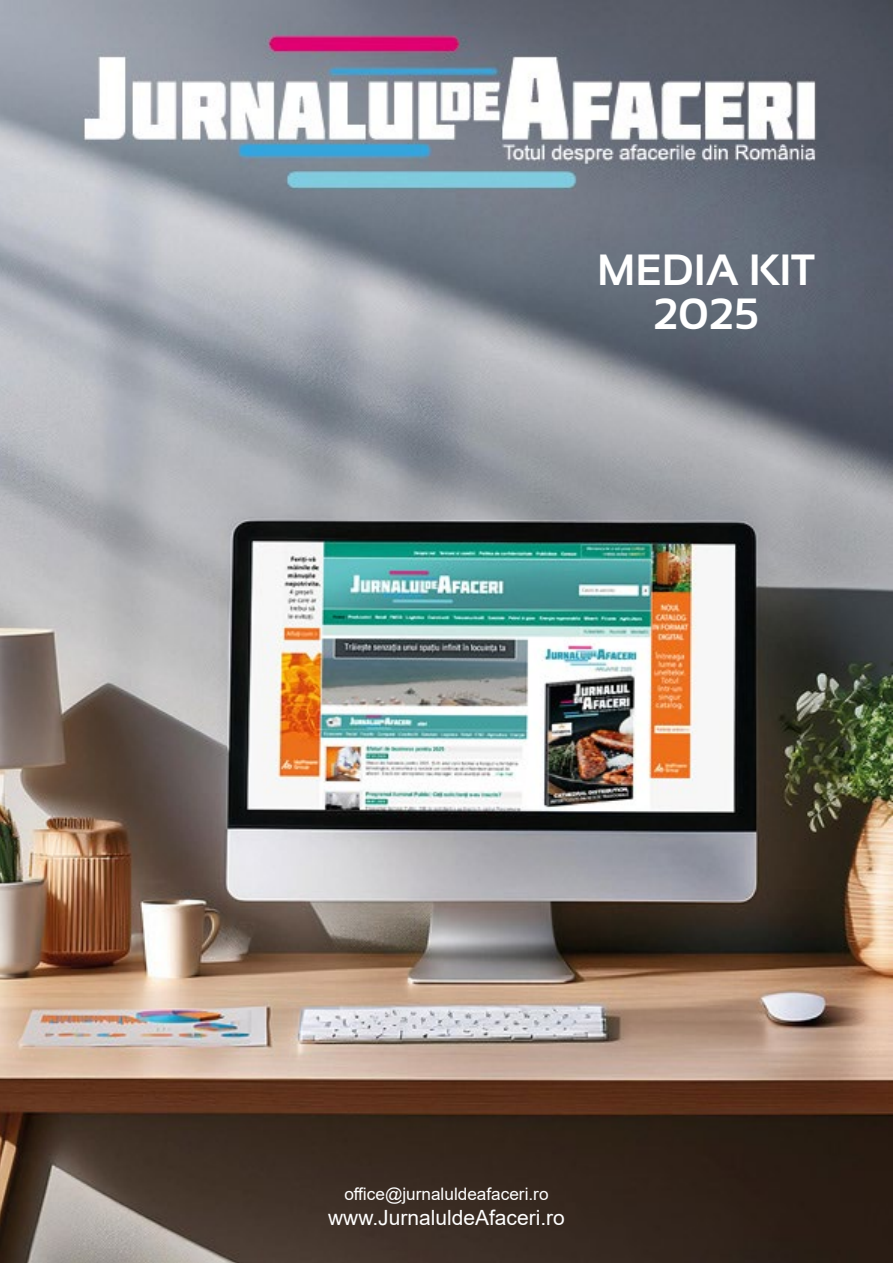
<style>
.page{position:relative;width:893px;height:1263px;background:#fff}
.page>*{position:absolute;margin:0;border:0;box-sizing:border-box;transform-origin:0 0}
.t1{font:700 43.65px/44.4px "Sansation";color:#fff;text-align:center}
.t2{font:21px "Arial";color:#fff}
.t3{font:17.25px "Arial";color:#fff}
</style>
<div class="page">
<img style="left:0;top:0;width:893px;height:1263px">
<h1 class="t1" style="left:597px;top:247px;width:219px">MEDIA KIT<br>2025</h1>
<p class="t3" style="left:344px;top:1182px;width:206px">office@jurnaluldeafaceri.ro</p>
<p class="t2" style="left:328px;top:1203px;width:238px">www.JurnaluldeAfaceri.ro</p>
</div>
